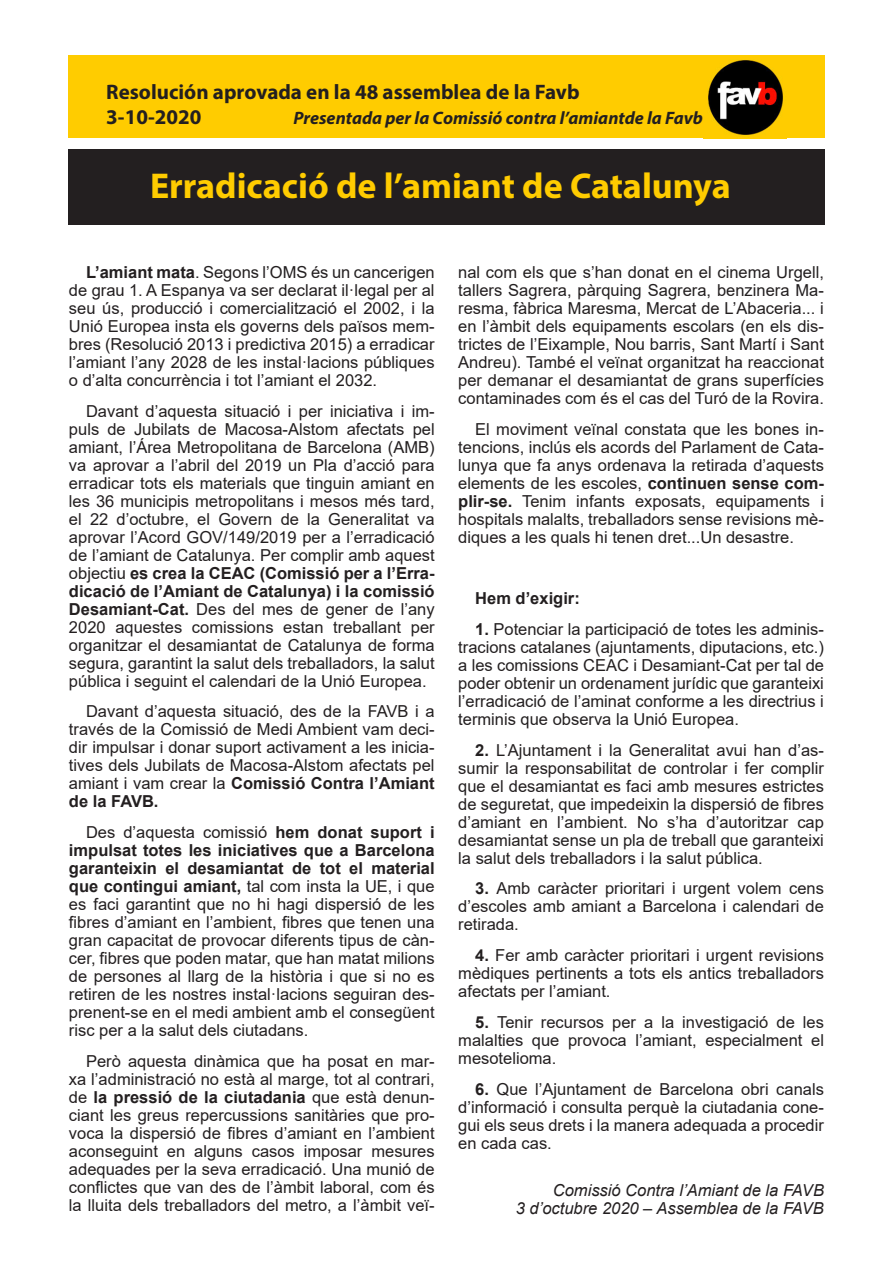
<style>
.page{position:relative;width:893px;height:1263px;background:#fff}
.page>*{position:absolute;margin:0;border:0;box-sizing:border-box;transform-origin:0 0}
.TITOL{font:700 36px "Myriad Pro";color:#fc0}
.t1{font:700 21px "Myriad Pro";color:#231f20}
.TITOL-2{font:italic 700 18px "Myriad Pro";color:#231f20}
.TEXT{font:16.5px/18px "Arial";color:#231f20;text-align:justify}
.TEXT-2{font:italic 16.5px "Arial";color:#231f20}
.TEXT-3{font:700 16.5px "Arial";color:#231f20}
.s1{font-weight:700}
</style>
<div class="page">
<div style="left:68px;top:55px;width:757px;height:83px;background:#fc0"></div>
<img style="left:708px;top:60px;width:76px;height:76px">
<div style="left:68px;top:149px;width:757px;height:76px;background:#231f20"></div>
<p class="t1" style="left:106px;top:78px;width:475px">Resolución aprovada en la 48 assemblea de la Favb</p>
<p class="t1" style="left:106px;top:103px;width:97px">3-10-2020</p>
<p class="TITOL-2" style="left:293px;top:106px;width:411px">Presentada per la Comissió contra l’amiantde la Favb</p>
<p class="TITOL" style="left:150px;top:162px;width:582px">Erradicació de l’amiant de Catalunya</p>
<p class="TEXT" style="left:69px;top:263px;width:367px;text-indent:17px"><span class="s1">L’amiant mata</span>. Segons l’OMS és un cancerigen de grau 1. A Espanya va ser declarat il·legal per al seu ús, producció i comercialització el 2002, i la Unió Europea insta els governs dels països mem&shy;bres (Resolució 2013 i predictiva 2015) a erradicar l’amiant l’any 2028 de les instal·lacions públiques o d’alta concurrència i tot l’amiant el 2032.</p>
<p class="TEXT" style="left:69px;top:402px;width:367px;text-indent:17px">Davant d’aquesta situació i per iniciativa i im&shy;puls de Jubilats de Macosa-Alstom afectats pel amiant, l’Área Metropolitana de Barcelona (AMB) va aprovar a l’abril del 2019 un Pla d’acció para erradicar tots els materials que tinguin amiant en les 36 municipis metropolitans i mesos més tard, el 22 d’octubre, el Govern de la Generalitat va aprovar l’Acord GOV/149/2019 per a l’erradicació de l’amiant de Catalunya. Per complir amb aquest objectiu <span class="s1">es crea la CEAC (Comissió per a l’Erra&shy;dicació de l’Amiant de Catalunya) i la comissió Desamiant-Cat.</span> Des del mes de gener de l’any 2020 aquestes comissions estan treballant per organitzar el desamiantat de Catalunya de forma segura, garantint la salut dels treballadors, la salut pública i seguint el calendari de la Unió Europea.</p>
<p class="TEXT" style="left:69px;top:702px;width:367px;text-indent:17px">Davant d’aquesta situació, des de la FAVB i a través de la Comissió de Medi Ambient vam deci&shy;dir impulsar i donar suport activament a les inicia&shy;tives dels Jubilats de Macosa-Alstom afectats pel amiant i vam crear la <span class="s1">Comissió Contra l’Amiant de la FAVB.</span></p>
<p class="TEXT" style="left:69px;top:823px;width:367px;text-indent:17px">Des d’aquesta comissió <span class="s1">hem donat suport i impulsat totes les iniciatives que a Barcelona garanteixin el desamiantat de tot el material que contingui amiant,</span> tal com insta la UE, i que es faci garantint que no hi hagi dispersió de les fibres d’amiant en l’ambient, fibres que tenen una gran capacitat de provocar diferents tipus de càn&shy;cer, fibres que poden matar, que han matat milions de persones al llarg de la història i que si no es retiren de les nostres instal·lacions seguiran des&shy;prenent-se en el medi ambient amb el consegüent risc per a la salut dels ciutadans.</p>
<p class="TEXT" style="left:69px;top:1052px;width:367px;text-indent:17px">Però aquesta dinàmica que ha posat en mar&shy;xa l’administració no està al marge, tot al contrari, de <span class="s1">la pressió de la ciutadania</span> que està denun&shy;ciant les greus repercussions sanitàries que pro&shy;voca la dispersió de fibres d’amiant en l’ambient aconseguint en alguns casos imposar mesures adequades per la seva erradicació. Una munió de conflictes que van des de l’àmbit laboral, com és la lluita dels treballadors del metro, a l’àmbit veï-</p>
<p class="TEXT" style="left:458px;top:263px;width:367px">nal com els que s’han donat en el cinema Urgell, tallers Sagrera, pàrquing Sagrera, benzinera Ma&shy;resma, fàbrica Maresma, Mercat de L’Abaceria... i en l’àmbit dels equipaments escolars (en els dis&shy;trictes de l’Eixample, Nou barris, Sant Martí i Sant Andreu). També el veïnat organitzat ha reaccionat per demanar el desamiantat de grans superfícies contaminades com és el cas del Turó de la Rovira.</p>
<p class="TEXT" style="left:458px;top:420px;width:367px;text-indent:17px">El moviment veïnal constata que les bones in&shy;tencions, inclús els acords del Parlament de Cata&shy;lunya que fa anys ordenava la retirada d’aquests elements de les escoles, <span class="s1">continuen sense com&shy;plir-se.</span> Tenim infants exposats, equipaments i hospitals malalts, treballadors sense revisions mè&shy;diques a les quals hi tenen dret...Un desastre.</p>
<p class="TEXT-3" style="left:475px;top:587px;width:106px">Hem d’exigir:</p>
<p class="TEXT" style="left:458px;top:620px;width:367px;text-indent:17px"><span class="s1">1.</span> Potenciar la participació de totes les adminis&shy;tracions catalanes (ajuntaments, diputacions, etc.) a les comissions CEAC i Desamiant-Cat per tal de poder obtenir un ordenament jurídic que garanteixi l’erradicació de l’aminat conforme a les directrius i terminis que observa la Unió Europea.</p>
<p class="TEXT" style="left:458px;top:741px;width:367px;text-indent:17px"><span class="s1">2.</span> L’Ajuntament i la Generalitat avui han d’as&shy;sumir la responsabilitat de controlar i fer complir que el desamiantat es faci amb mesures estrictes de seguretat, que impedeixin la dispersió de fibres d’amiant en l’ambient. No s’ha d’autoritzar cap desamiantat sense un pla de treball que garanteixi la salut dels treballadors i la salut pública.</p>
<p class="TEXT" style="left:458px;top:879px;width:367px;text-indent:17px"><span class="s1">3.</span> Amb caràcter prioritari i urgent volem cens d’escoles amb amiant a Barcelona i calendari de retirada.</p>
<p class="TEXT" style="left:458px;top:946px;width:367px;text-indent:17px"><span class="s1">4.</span> Fer amb caràcter prioritari i urgent revisions mèdiques pertinents a tots els antics treballadors afectats per l’amiant.</p>
<p class="TEXT" style="left:458px;top:1013px;width:367px;text-indent:17px"><span class="s1">5.</span> Tenir recursos per a la investigació de les malalties que provoca l’amiant, especialment el mesotelioma.</p>
<p class="TEXT" style="left:458px;top:1080px;width:367px;text-indent:17px"><span class="s1">6.</span> Que l’Ajuntament de Barcelona obri canals d’informació i consulta perquè la ciutadania cone&shy;gui els seus drets i la manera adequada a procedir en cada cas.</p>
<p class="TEXT-2" style="left:553px;top:1180px;width:273px">Comissió Contra l’Amiant de la FAVB</p>
<p class="TEXT-2" style="left:516px;top:1198px;width:310px">3 d’octubre 2020 – Assemblea de la FAVB</p>
</div>
